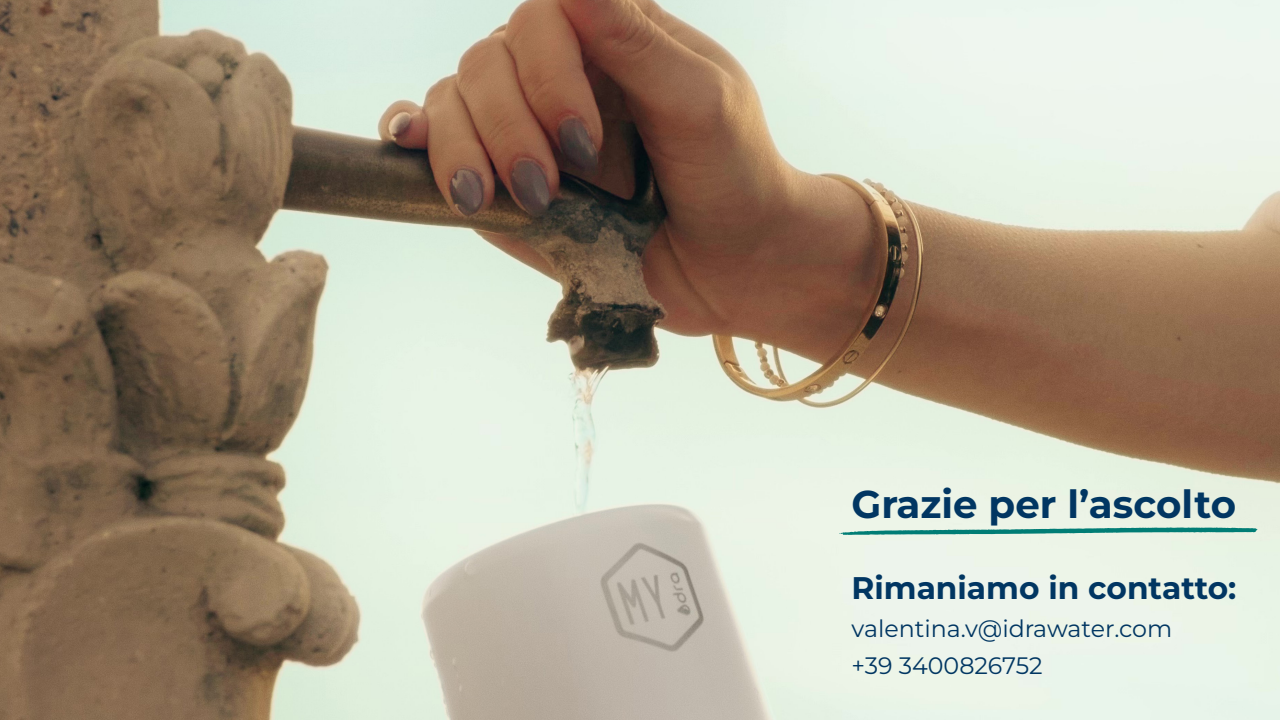
<style>
.page{position:relative;width:1280px;height:720px;background:#fff}
.page>*{position:absolute;margin:0;border:0;box-sizing:border-box;transform-origin:0 0}
.t1{font:700 38.75px "Montserrat";color:#013662}
.t2{font:700 31.25px "Montserrat";color:#013662}
.t3{font:23.75px "Montserrat";color:#013662}
</style>
<div class="page">
<img style="left:0;top:0;width:1280px;height:720px">
<svg style="left:839px;top:527px;width:419px;height:8px;background:#6fb5aa"></svg>
<p class="t1" style="left:852px;top:478px;width:386px">Grazie per l’ascolto</p>
<p class="t2" style="left:852px;top:567px;width:386px">Rimaniamo in contatto:</p>
<p class="t3" style="left:852px;top:613px;width:322px">valentina.v@idrawater.com</p>
<p class="t3" style="left:852px;top:650px;width:193px">+39 3400826752</p>
</div>
